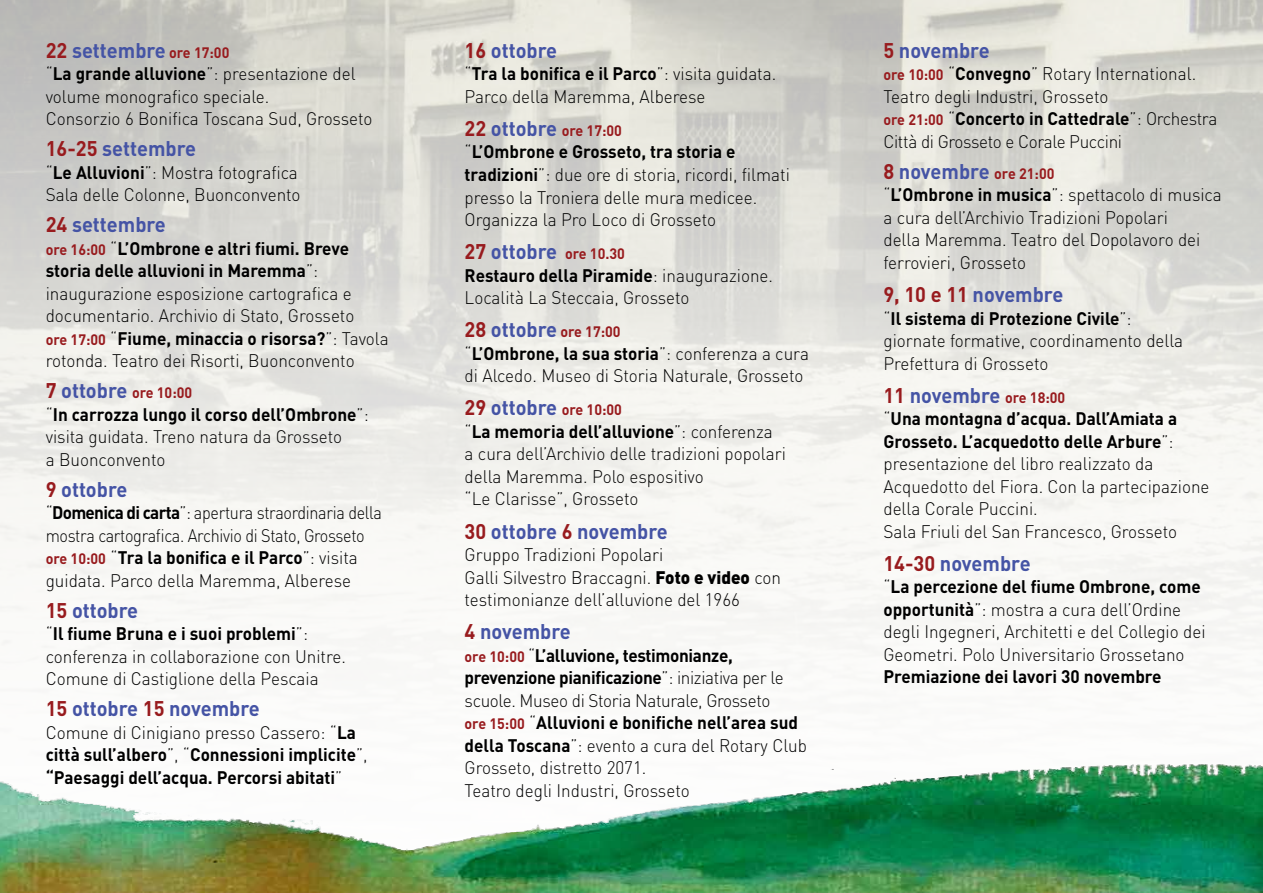
<style>
.page{position:relative;width:1263px;height:893px;background:#fff}
.page>*{position:absolute;margin:0;border:0;box-sizing:border-box;transform-origin:0 0}
.t1{font:700 21px "DIN";color:#4554a5;scale:.95 1}
.t2{font:300 18px/22.5px "DIN";color:#000;scale:.95 1}
.t3{font:300 18px/22.5px "DIN";letter-spacing:-.02em;color:#000;scale:.95 1}
.t4{font:700 18px/22.5px "DIN";color:#000;scale:.95 1}
.t5{font:700 15px "DIN";color:#981b1e;scale:.95 1}
.s1{color:#981b1e}
.s2{font-size:15px;color:#981b1e}
.s3{font-weight:700}
.s4{font-weight:700;font-size:15px;color:#981b1e}
.s5{font-size:21px}
.s6{font-size:21px;color:#4554a5}
.s7{font-weight:300}
.s8{font-weight:900}
</style>
<div class="page">
<img style="left:0;top:735px;width:1263px;height:158px">
<p class="t1" style="left:46px;top:37px;width:195px"><span class="s1">22</span> settembre <span class="s2">ore 17:00</span></p>
<p class="t2" style="left:46px;top:62px;width:345px">“<span class="s3">La grande alluvione</span>”: presentazione del volume monografico speciale.<br>Consorzio 6 Bonifica Toscana Sud, Grosseto</p>
<p class="t1" style="left:46px;top:135px;width:160px"><span class="s1">16-25</span> settembre</p>
<p class="t2" style="left:46px;top:161px;width:270px">“<span class="s3">Le Alluvioni</span>”: Mostra fotografica<br>Sala delle Colonne, Buonconvento</p>
<p class="t1" style="left:46px;top:211px;width:128px"><span class="s1">24</span> settembre</p>
<p class="t2" style="left:46px;top:237px;width:363px"><span class="s4">ore 16:00</span> “<span class="s3">L’Ombrone e altri fiumi. Breve storia delle alluvioni in Maremma</span>”: inaugurazione esposizione cartografica e documentario. Archivio di Stato, Grosseto<br><span class="s4">ore 17:00</span> “<span class="s3">Fiume, minaccia o risorsa?</span>”: Tavola rotonda. Teatro dei Risorti, Buonconvento</p>
<p class="t5" style="left:46px;top:383px;width:156px"><span class="s5">7</span> <span class="s6">ottobre</span> ore 10:00</p>
<p class="t2" style="left:46px;top:403px;width:341px">“<span class="s3">In carrozza lungo il corso dell’Ombrone</span>”: visita guidata. Treno natura da Grosseto<br>a Buonconvento</p>
<p class="t1" style="left:46px;top:476px;width:87px"><span class="s1">9</span> ottobre</p>
<p class="t3" style="left:46px;top:501px;width:356px">“<span class="s3">Domenica di carta</span>”: apertura straordinaria della mostra cartografica. Archivio di Stato, Grosseto <span class="s4">ore 10:00</span> “<span class="s3">Tra la bonifica e il Parco</span>”: visita guidata. Parco della Maremma, Alberese</p>
<p class="t1" style="left:46px;top:597px;width:99px"><span class="s1">15</span> ottobre</p>
<p class="t2" style="left:46px;top:622px;width:318px">“<span class="s3">Il fiume Bruna e i suoi problemi</span>”: conferenza in collaborazione con Unitre.<br>Comune di Castiglione della Pescaia</p>
<p class="t1" style="left:46px;top:695px;width:227px"><span class="s1">15</span> ottobre <span class="s1">15</span> novembre</p>
<p class="t4" style="left:46px;top:720px;width:340px"><span class="s7">Comune di Cinigiano presso Cassero: “</span>La città sull’albero<span class="s7">”, “</span>Connessioni implicite<span class="s7">”, </span>“Paesaggi dell’acqua. Percorsi abitati<span class="s7">”</span></p>
<p class="t1" style="left:465px;top:37px;width:99px"><span class="s1">16</span> ottobre</p>
<p class="t2" style="left:465px;top:62px;width:329px">“<span class="s3">Tra la bonifica e il Parco</span>”: visita guidata.<br>Parco della Maremma, Alberese</p>
<p class="t5" style="left:465px;top:121px;width:167px"><span class="s5">22</span> <span class="s6">ottobre</span> ore 17:00</p>
<p class="t2" style="left:465px;top:141px;width:344px">“<span class="s3">L’Ombrone e Grosseto, tra storia e tradizioni</span>”: due ore di storia, ricordi, filmati presso la Troniera delle mura medicee.<br>Organizza la Pro Loco di Grosseto</p>
<p class="t5" style="left:465px;top:244px;width:170px"><span class="s5">27</span> <span class="s6">ottobre</span> ore 10.30</p>
<p class="t2" style="left:465px;top:264px;width:326px"><span class="s3">Restauro della Piramide</span>: inaugurazione.<br>Località La Steccaia, Grosseto</p>
<p class="t5" style="left:465px;top:322px;width:166px"><span class="s5">28</span> <span class="s6">ottobre</span> ore 17:00</p>
<p class="t2" style="left:465px;top:342px;width:364px">“<span class="s3">L’Ombrone, la sua storia</span>”: conferenza a cura di Alcedo. Museo di Storia Naturale, Grosseto</p>
<p class="t5" style="left:465px;top:400px;width:167px"><span class="s5">29</span> <span class="s6">ottobre</span> ore 10:00</p>
<p class="t2" style="left:465px;top:420px;width:340px">“<span class="s3">La memoria dell’alluvione</span>”: conferenza a cura dell’Archivio delle tradizioni popolari della Maremma. Polo espositivo<br>“Le Clarisse”, Grosseto</p>
<p class="t1" style="left:465px;top:517px;width:215px"><span class="s1">30</span> ottobre <span class="s1">6</span> novembre</p>
<p class="t2" style="left:465px;top:543px;width:335px">Gruppo Tradizioni Popolari<br>Galli Silvestro Braccagni. <span class="s8">Foto e video</span> con testimonianze dell’alluvione del 1966</p>
<p class="t1" style="left:465px;top:618px;width:113px"><span class="s1">4</span> novembre</p>
<p class="t2" style="left:465px;top:644px;width:362px"><span class="s4">ore 10:00</span> “<span class="s3">L’alluvione, testimonianze, prevenzione pianificazione</span>”: iniziativa per le scuole. Museo di Storia Naturale, Grosseto<br><span class="s4">ore 15:00</span> “<span class="s3">Alluvioni e bonifiche nell’area sud della Toscana</span>”: evento a cura del Rotary Club Grosseto, distretto 2071.<br>Teatro degli Industri, Grosseto</p>
<p class="t1" style="left:883px;top:37px;width:113px"><span class="s1">5</span> novembre</p>
<p class="t2" style="left:883px;top:62px;width:353px"><span class="s4">ore 10:00</span> “<span class="s3">Convegno</span>” Rotary International.<br>Teatro degli Industri, Grosseto<br><span class="s4">ore 21:00</span> “<span class="s3">Concerto in Cattedrale</span>”: Orchestra Città di Grosseto e Corale Puccini</p>
<p class="t1" style="left:883px;top:158px;width:182px"><span class="s1">8</span> novembre <span class="s2">ore 21:00</span></p>
<p class="t2" style="left:883px;top:183px;width:358px">“<span class="s3">L’Ombrone in musica</span>”: spettacolo di musica a cura dell’Archivio Tradizioni Popolari<br>della Maremma. Teatro del Dopolavoro dei ferrovieri, Grosseto</p>
<p class="t1" style="left:883px;top:281px;width:191px"><span class="s1">9, 10 e 11</span> novembre</p>
<p class="t2" style="left:883px;top:307px;width:317px">“<span class="s3">Il sistema di Protezione Civile</span>”: giornate formative, coordinamento della<br>Prefettura di Grosseto</p>
<p class="t1" style="left:883px;top:381px;width:193px"><span class="s1">11</span> novembre <span class="s2">ore 18:00</span></p>
<p class="t2" style="left:883px;top:407px;width:345px">“<span class="s3">Una montagna d’acqua. Dall’Amiata a Grosseto. L’acquedotto delle Arbure</span>”: presentazione del libro realizzato da Acquedotto del Fiora. Con la partecipazione della Corale Puccini.<br>Sala Friuli del San Francesco, Grosseto</p>
<p class="t1" style="left:883px;top:549px;width:156px"><span class="s1">14-30</span> novembre</p>
<p class="t2" style="left:883px;top:575px;width:341px">“<span class="s3">La percezione del fiume Ombrone, come opportunità</span>”: mostra a cura dell’Ordine degli Ingegneri, Architetti e del Collegio dei Geometri. Polo Universitario Grossetano</p>
<p class="t4" style="left:883px;top:665px;width:294px">Premiazione dei lavori 30 novembre</p>
</div>
